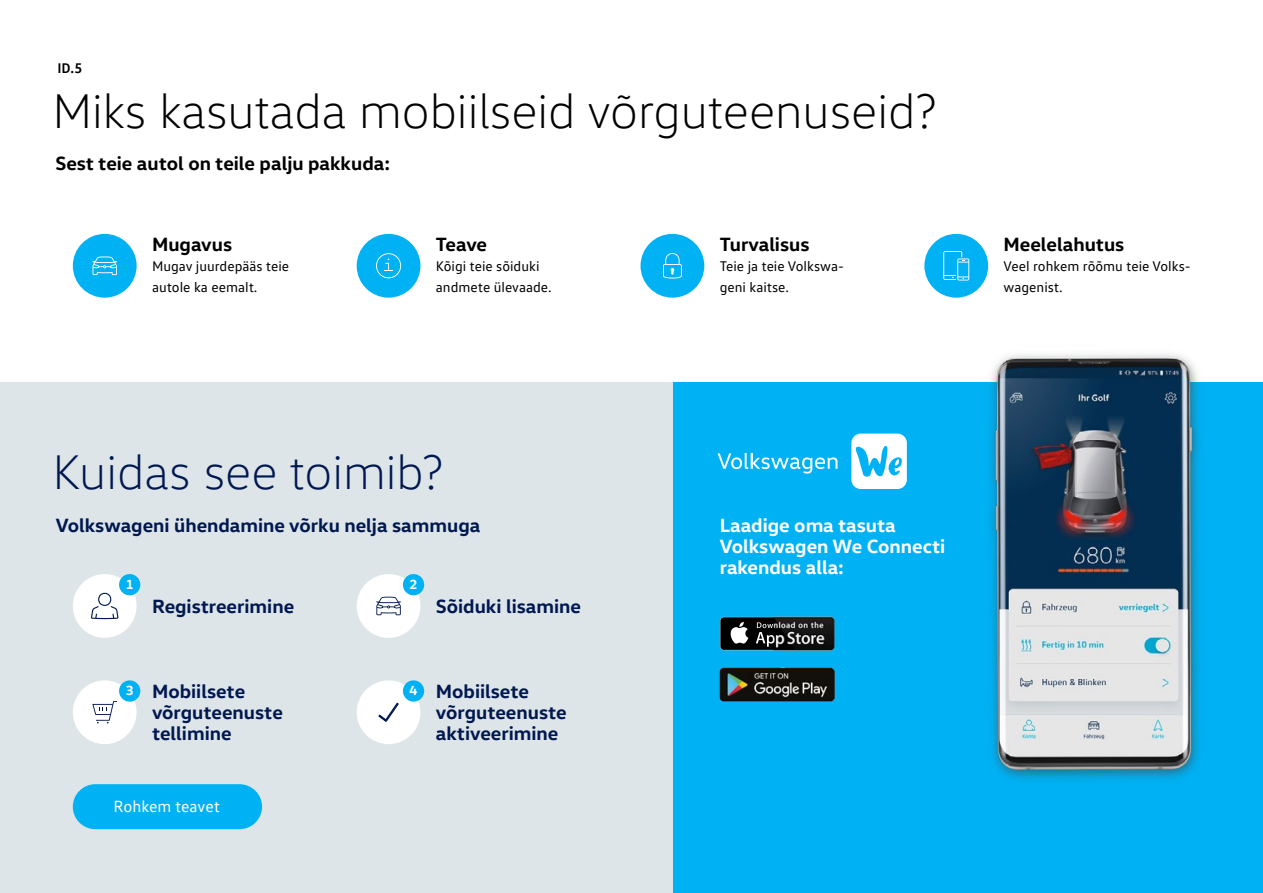
<style>
.page{position:relative;width:1263px;height:893px;background:#fff}
.page>*{position:absolute;margin:0;border:0;box-sizing:border-box;transform-origin:0 0}
.t1{font:300 49.5px "VW Head";color:#000}
.t2{font:300 49.5px "VW Head";color:#001850}
.t3{font:700 19.5px/21.3px "VW Head";color:#001850}
.t4{font:700 19.5px "VW Head";color:#000}
.t5{font:700 19.5px/21.3px "VW Head";color:#fff}
.t6{font:16.5px "VW Text";color:#fff}
.t7{font:14.25px/21.3px "VW Text";color:#000}
.t8{font:700 14.25px "VW Text";color:#000}
.t9{font:700 13.5px "VW Head";color:#fff}
</style>
<div class="page">
<div style="left:672px;top:383px;width:591px;height:510px;background:#00b1f3"></div>
<div style="left:73px;top:234px;width:64px;height:64px;background:#00b1f3;border-radius:50%"></div>
<svg style="left:92px;top:256px;width:25px;height:19px"></svg>
<div style="left:640px;top:234px;width:64px;height:64px;background:#00b1f3;border-radius:50%"></div>
<svg style="left:663px;top:253px;width:19px;height:26px"></svg>
<div style="left:357px;top:234px;width:63px;height:64px;background:#00b1f3;border-radius:50%"></div>
<svg style="left:376px;top:253px;width:25px;height:25px"></svg>
<div style="left:924px;top:234px;width:64px;height:64px;background:#00b1f3;border-radius:50%"></div>
<svg style="left:943px;top:251px;width:26px;height:30px"></svg>
<div style="left:0;top:383px;width:672px;height:510px;background:#dee5e9"></div>
<div style="left:73px;top:574px;width:64px;height:64px;background:#fff;border-radius:50%"></div>
<svg style="left:91px;top:593px;width:27px;height:26px"></svg>
<div style="left:357px;top:574px;width:63px;height:64px;background:#fff;border-radius:50%"></div>
<svg style="left:376px;top:597px;width:25px;height:18px"></svg>
<div style="left:73px;top:680px;width:64px;height:64px;background:#fff;border-radius:50%"></div>
<svg style="left:92px;top:701px;width:25px;height:22px"></svg>
<div style="left:357px;top:680px;width:63px;height:64px;background:#fff;border-radius:50%"></div>
<svg style="left:378px;top:703px;width:21px;height:19px"></svg>
<div style="left:119px;top:574px;width:21px;height:21px;background:#00b1f3;border-radius:50%"></div>
<div style="left:119px;top:680px;width:21px;height:22px;background:#00b1f3;border-radius:50%"></div>
<div style="left:403px;top:574px;width:21px;height:21px;background:#00b1f3;border-radius:50%"></div>
<div style="left:403px;top:680px;width:21px;height:22px;background:#00b1f3;border-radius:50%"></div>
<svg style="left:718px;top:452px;width:30px;height:18px"></svg>
<img style="left:748px;top:354px;width:515px;height:426px">
<div style="left:73px;top:784px;width:189px;height:45px;background:#00b1f3;border-radius:22px"></div>
<svg style="left:720px;top:617px;width:53px;height:34px;background:#383c3d"></svg>
<img style="left:773px;top:617px;width:61px;height:34px">
<img style="left:720px;top:668px;width:114px;height:34px">
<p class="t8" style="left:57px;top:59px;width:26px">ID.5</p>
<h1 class="t1" style="left:53px;top:81px;width:886px">Miks kasutada mobiilseid võrguteenuseid?</h1>
<p class="t4" style="left:55px;top:151px;width:336px">Sest teie autol on teile palju pakkuda:</p>
<p class="t4" style="left:152px;top:231px;width:82px">Mugavus</p>
<p class="t4" style="left:436px;top:231px;width:53px">Teave</p>
<p class="t4" style="left:720px;top:231px;width:91px">Turvalisus</p>
<p class="t4" style="left:1003px;top:231px;width:122px">Meelelahutus</p>
<p class="t7" style="left:152px;top:255px;width:139px">Mugav juurdepääs teie autole ka eemalt.</p>
<p class="t7" style="left:720px;top:255px;width:126px">Teie ja teie Volkswa&shy;geni kaitse.</p>
<p class="t7" style="left:436px;top:255px;width:117px">Kõigi teie sõiduki andmete ülevaade.</p>
<p class="t7" style="left:1003px;top:255px;width:189px">Veel rohkem rõõmu teie Volks&shy;wagenist.</p>
<h1 class="t2" style="left:52px;top:443px;width:393px">Kuidas see toimib?</h1>
<p class="t3" style="left:56px;top:513px;width:426px">Volkswageni ühendamine võrku nelja sammuga</p>
<p class="t9" style="left:126px;top:575px;width:9px">1</p>
<p class="t9" style="left:410px;top:575px;width:9px">2</p>
<p class="t3" style="left:152px;top:594px;width:144px">Registreerimine</p>
<p class="t3" style="left:436px;top:594px;width:147px">Sõiduki lisamine</p>
<p class="t9" style="left:126px;top:682px;width:9px">3</p>
<p class="t3" style="left:152px;top:679px;width:132px">Mobiilsete võrguteenuste tellimine</p>
<p class="t3" style="left:436px;top:679px;width:132px">Mobiilsete võrguteenuste aktiveerimine</p>
<p class="t9" style="left:410px;top:682px;width:9px">4</p>
<p class="t6" style="left:113px;top:796px;width:108px">Rohkem teavet</p>
<p class="t5" style="left:720px;top:513px;width:227px">Laadige oma tasuta<br>Volkswagen We Connecti rakendus alla:</p>
</div>
